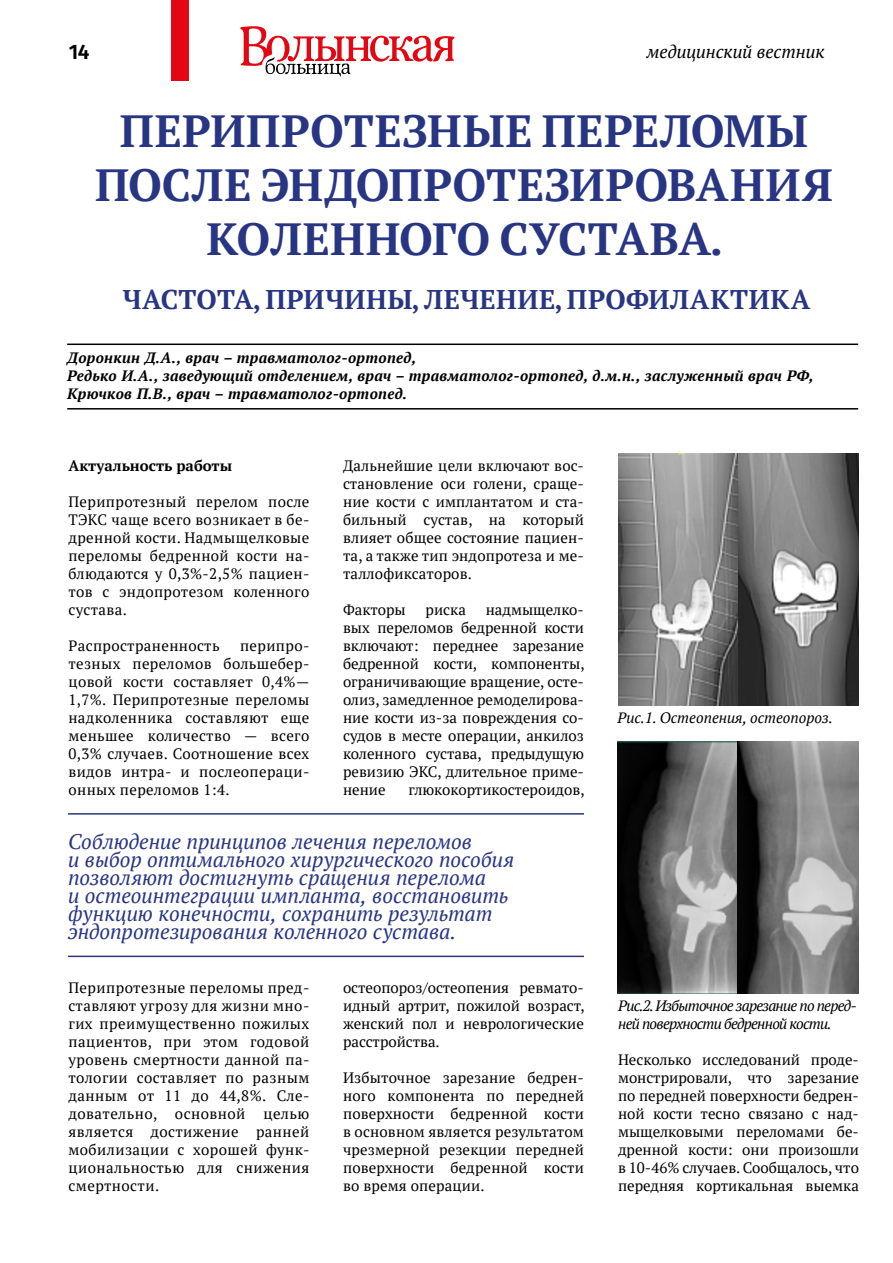
<style>
.page{position:relative;width:893px;height:1263px;background:#fff}
.page>*{position:absolute;margin:0;border:0;box-sizing:border-box;transform-origin:0 0}
.t1{font:700 45px/54px "PT Serif";color:#283583;text-align:center}
.t2{font:700 27px "PT Serif";letter-spacing:.02em;color:#283583}
.t3{font:italic 21px/18px "PT Serif";letter-spacing:-.005em;color:#283583}
.t4{font:600 21px "Fira Sans";color:#000}
.t5{font:italic 18px "PT Serif";color:#000}
.t6{font:15px/18px "PT Serif";letter-spacing:.01em;color:#000;text-align:justify}
.t7{font:italic 700 15px/18px "PT Serif";letter-spacing:.02em;color:#000}
.t8{font:italic 15px/18px "PT Serif";letter-spacing:-.05em;color:#000}
.t9{font:italic 15px "PT Serif";color:#000}
.t10{font:700 15px "PT Serif";color:#000}
</style>
<div class="page">
<hr style="left:67px;top:344px;width:791px;height:1px;background:#000">
<hr style="left:67px;top:408px;width:791px;height:2px;background:#000">
<img style="left:618px;top:453px;width:241px;height:252px">
<img style="left:618px;top:741px;width:240px;height:252px">
<hr style="left:68px;top:813px;width:516px;height:2px;background:#283583">
<hr style="left:68px;top:956px;width:516px;height:1px;background:#283583">
<svg style="left:240px;top:26px;width:214px;height:51px"></svg>
<div style="left:171px;top:0;width:18px;height:80px;background:#e30613"></div>
<h3 class="t4" style="left:69px;top:34px;width:22px">14</h3>
<p class="t5" style="left:647px;top:40px;width:179px">медицинский вестник</p>
<h1 class="t1" style="left:95px;top:103px;width:739px">ПЕРИПРОТЕЗНЫЕ ПЕРЕЛОМЫ<br>ПОСЛЕ ЭНДОПРОТЕЗИРОВАНИЯ<br>КОЛЕННОГО СУСТАВА.</h1>
<h2 class="t2" style="left:123px;top:281px;width:689px">ЧАСТОТА, ПРИЧИНЫ, ЛЕЧЕНИЕ, ПРОФИЛАКТИКА</h2>
<p class="t7" style="left:67px;top:349px;width:748px">Доронкин Д.А., врач – травматолог-ортопед,<br>Редько И.А., заведующий отделением, врач – травматолог-ортопед, д.м.н., заслуженный врач РФ,<br>Крючков П.В., врач – травматолог-ортопед.</p>
<p class="t10" style="left:68px;top:456px;width:165px">Актуальность работы</p>
<p class="t6" style="left:68px;top:493px;width:242px">Перипротезный перелом после ТЭКС чаще всего возникает в бе&shy;дренной кости. Надмыщелковые переломы бедренной кости на&shy;блюдаются у 0,3%-2,5% пациен&shy;тов с эндопротезом коленного сустава.</p>
<p class="t6" style="left:68px;top:637px;width:153px">Распространенность</p>
<p class="t6" style="left:68px;top:637px;width:242px;text-indent:172px">перипро&shy;тезных переломов большебер&shy;цовой кости составляет 0,4%— 1,7%. Перипротезные переломы надколенника составляют еще меньшее количество — всего 0,3% случаев. Соотношение всех видов интра- и послеопераци&shy;онных переломов 1:4.</p>
<p class="t6" style="left:343px;top:457px;width:242px">Дальнейшие цели включают вос&shy;становление оси голени, сраще&shy;ние кости с имплантатом и ста&shy;бильный сустав, на который влияет общее состояние пациен&shy;та, а также тип эндопротеза и ме&shy;таллофиксаторов.</p>
<p class="t6" style="left:343px;top:601px;width:64px">Факторы</p>
<p class="t6" style="left:426px;top:601px;width:42px">риска</p>
<p class="t6" style="left:343px;top:601px;width:243px;text-indent:143px">надмыщелко&shy;вых переломов бедренной кости включают: переднее зарезание бедренной кости, компоненты, ограничивающие вращение, осте&shy;олиз, замедленное ремоделирова&shy;ние кости из-за повреждения со&shy;судов в месте операции, анкилоз коленного сустава, предыдущую ревизию ЭКС, длительное приме&shy;нение</p>
<p class="t6" style="left:408px;top:781px;width:178px">глюкокортикостероидов,</p>
<p class="t3" style="left:68px;top:832px;width:448px">Соблюдение принципов лечения переломов<br>и выбор оптимального хирургического пособия позволяют достигнуть сращения перелома<br>и остеоинтеграции импланта, восстановить функцию конечности, сохранить результат эндопротезирования коленного сустава.</p>
<p class="t6" style="left:68px;top:979px;width:242px">Перипротезные переломы пред&shy;ставляют угрозу для жизни мно&shy;гих преимущественно пожилых пациентов, при этом годовой уровень смертности данной па&shy;тологии составляет по разным данным от 11 до 44,8%. Сле&shy;довательно, основной целью является достижение ранней мобилизации с хорошей функ&shy;циональностью для снижения смертности.</p>
<p class="t6" style="left:343px;top:979px;width:243px">остеопороз/остеопения ревмато&shy;идный артрит, пожилой возраст, женский пол и неврологические расстройства.</p>
<p class="t6" style="left:343px;top:1069px;width:242px">Избыточное зарезание бедрен&shy;ного компонента по передней поверхности бедренной кости в основном является результатом чрезмерной резекции передней поверхности бедренной кости во время операции.</p>
<p class="t9" style="left:617px;top:708px;width:217px">Рис.1. Остеопения, остеопороз.</p>
<p class="t8" style="left:618px;top:997px;width:240px">Рис.2. Избыточное зарезание по перед&shy;ней поверхности бедренной кости.</p>
<p class="t6" style="left:618px;top:1051px;width:242px">Несколько исследований проде&shy;монстрировали, что зарезание по передней поверхности бедрен&shy;ной кости тесно связано с над&shy;мыщелковыми переломами бе&shy;дренной кости: они произошли в 10-46% случаев. Сообщалось, что передняя кортикальная выемка</p>
</div>
